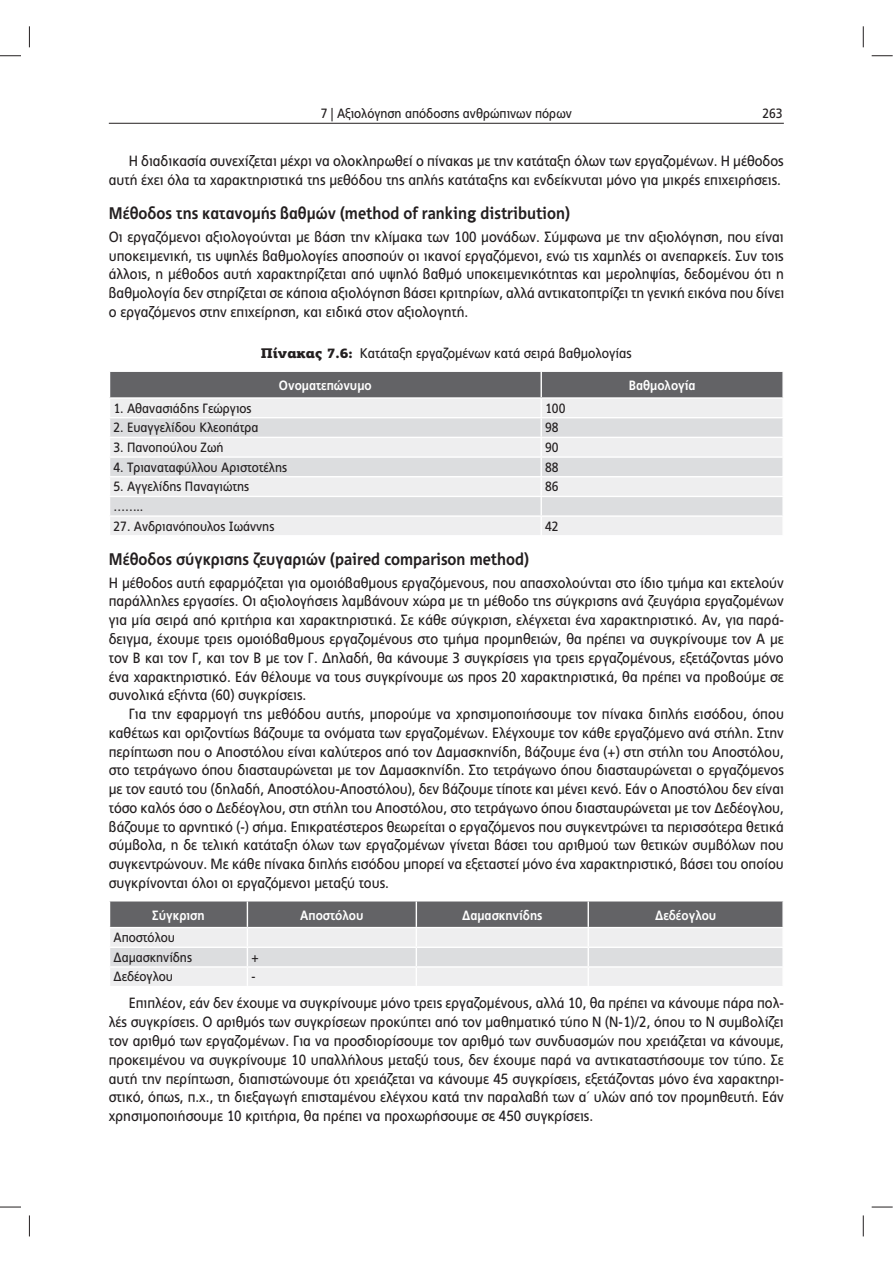
<style>
.page{position:relative;width:893px;height:1263px;background:#fff}
.page>*{position:absolute;margin:0;border:0;box-sizing:border-box;transform-origin:0 0}
.t1{font:700 16.8px "PF Index";color:#231f20}
.t2{font:14.85px/18.8px "PF Index";color:#231f20;text-align:justify}
.t3{font:13.95px "PF Index";color:#231f20}
.t4{font:13.5px/19.6px "PF Index";color:#231f20}
.t5{font:700 13.5px "PF Index";color:#fff}
.s1{font-family:"PF Centro Slab Pro";font-weight:900}
</style>
<div class="page">
<hr style="left:109px;top:123px;width:675px;height:1px;background:#231f20">
<svg style="left:109px;top:372px;width:674px;height:163px;background:#d3d3d5"></svg>
<svg style="left:110px;top:902px;width:673px;height:84px;background:#c2c2c4"></svg>
<svg style="left:0;top:55px;width:21px;height:1px"></svg>
<svg style="left:872px;top:55px;width:21px;height:1px"></svg>
<svg style="left:0;top:1207px;width:21px;height:1px"></svg>
<svg style="left:872px;top:1207px;width:21px;height:1px"></svg>
<svg style="left:29px;top:26px;width:1px;height:21px"></svg>
<svg style="left:29px;top:1215px;width:1px;height:21px"></svg>
<svg style="left:863px;top:26px;width:1px;height:21px"></svg>
<svg style="left:863px;top:1215px;width:1px;height:21px"></svg>
<p class="t4" style="left:321px;top:104px;width:252px">7 | Αξιολόγηση απόδοσης ανθρώπινων πόρων</p>
<p class="t4" style="left:762px;top:104px;width:22px">263</p>
<p class="t2" style="left:109px;top:153px;width:676px;text-align:right">Η διαδικασία συνεχίζεται μέχρι να ολοκληρωθεί ο πίνακας με την κατάταξη όλων των εργαζομένων. Η μέθοδος αυτή έχει όλα τα χαρακτηριστικά της μεθόδου της απλής κατάταξης και ενδείκνυται μόνο για μικρές επιχειρήσεις.</p>
<p class="t1" style="left:109px;top:206px;width:463px">Μέθοδος της κατανομής βαθμών (method of ranking distribution)</p>
<p class="t2" style="left:109px;top:228px;width:677px">Οι εργαζόμενοι αξιολογούνται με βάση την κλίμακα των 100 μονάδων. Σύμφωνα με την αξιολόγηση, που είναι υποκειμενική, τις υψηλές βαθμολογίες αποσπούν οι ικανοί εργαζόμενοι, ενώ τις χαμηλές οι ανεπαρκείς. Συν τοις άλλοις, η μέθοδος αυτή χαρακτηρίζεται από υψηλό βαθμό υποκειμενικότητας και μεροληψίας, δεδομένου ότι η βαθμολογία δεν στηρίζεται σε κάποια αξιολόγηση βάσει κριτηρίων, αλλά αντικατοπτρίζει τη γενική εικόνα που δίνει ο εργαζόμενος στην επιχείρηση, και ειδικά στον αξιολογητή.</p>
<p class="t3" style="left:261px;top:348px;width:372px"><span class="s1">Πίνακας 7.6:</span> Κατάταξη εργαζομένων κατά σειρά βαθμολογίας</p>
<p class="t5" style="left:279px;top:380px;width:94px">Ονοματεπώνυμο</p>
<p class="t5" style="left:629px;top:380px;width:68px">Βαθμολογία</p>
<p class="t4" style="left:113px;top:399px;width:140px">1. Αθανασιάδης Γεώργιος</p>
<p class="t4" style="left:545px;top:399px;width:22px">100</p>
<p class="t4" style="left:113px;top:419px;width:147px">2. Ευαγγελίδου Κλεοπάτρα</p>
<p class="t4" style="left:545px;top:419px;width:15px">98</p>
<p class="t4" style="left:113px;top:439px;width:112px">3. Πανοπούλου Ζωή</p>
<p class="t4" style="left:545px;top:439px;width:15px">90</p>
<p class="t4" style="left:113px;top:458px;width:175px">4. Τριαναταφύλλου Αριστοτέλης</p>
<p class="t4" style="left:545px;top:458px;width:15px">88</p>
<p class="t4" style="left:113px;top:478px;width:137px">5. Αγγελίδης Παναγιώτης</p>
<p class="t4" style="left:545px;top:478px;width:15px">86</p>
<p class="t4" style="left:113px;top:498px;width:31px">……..</p>
<p class="t4" style="left:113px;top:517px;width:162px">27. Ανδριανόπουλος Ιωάννης</p>
<p class="t4" style="left:545px;top:517px;width:15px">42</p>
<p class="t1" style="left:109px;top:552px;width:422px">Μέθοδος σύγκρισης ζευγαριών (paired comparison method)</p>
<p class="t2" style="left:109px;top:574px;width:676px">Η μέθοδος αυτή εφαρμόζεται για ομοιόβαθμους εργαζόμενους, που απασχολούνται στο ίδιο τμήμα και εκτελούν παράλληλες εργασίες. Οι αξιολογήσεις λαμβάνουν χώρα με τη μέθοδο της σύγκρισης ανά ζευγάρια εργαζομένων για μία σειρά από κριτήρια και χαρακτηριστικά. Σε κάθε σύγκριση, ελέγχεται ένα χαρακτηριστικό. Αν, για παρά&shy;δειγμα, έχουμε τρεις ομοιόβαθμους εργαζομένους στο τμήμα προμηθειών, θα πρέπει να συγκρίνουμε τον Α με τον Β και τον Γ, και τον Β με τον Γ. Δηλαδή, θα κάνουμε 3 συγκρίσεις για τρεις εργαζομένους, εξετάζοντας μόνο ένα χαρακτηριστικό. Εάν θέλουμε να τους συγκρίνουμε ως προς 20 χαρακτηριστικά, θα πρέπει να προβούμε σε συνολικά εξήντα (60) συγκρίσεις.</p>
<p class="t2" style="left:109px;top:706px;width:677px;text-indent:20px">Για την εφαρμογή της μεθόδου αυτής, μπορούμε να χρησιμοποιήσουμε τον πίνακα διπλής εισόδου, όπου καθέτως και οριζοντίως βάζουμε τα ονόματα των εργαζομένων. Ελέγχουμε τον κάθε εργαζόμενο ανά στήλη. Στην περίπτωση που ο Αποστόλου είναι καλύτερος από τον Δαμασκηνίδη, βάζουμε ένα (+) στη στήλη του Αποστόλου, στο τετράγωνο όπου διασταυρώνεται με τον Δαμασκηνίδη. Στο τετράγωνο όπου διασταυρώνεται ο εργαζόμενος με τον εαυτό του (δηλαδή, Αποστόλου-Αποστόλου), δεν βάζουμε τίποτε και μένει κενό. Εάν ο Αποστόλου δεν είναι τόσο καλός όσο ο Δεδέογλου, στη στήλη του Αποστόλου, στο τετράγωνο όπου διασταυρώνεται με τον Δεδέογλου, βάζουμε το αρνητικό (-) σήμα. Επικρατέστερος θεωρείται ο εργαζόμενος που συγκεντρώνει τα περισσότερα θετικά σύμβολα, η δε τελική κατάταξη όλων των εργαζομένων γίνεται βάσει του αριθμού των θετικών συμβόλων που συγκεντρώνουν. Με κάθε πίνακα διπλής εισόδου μπορεί να εξεταστεί μόνο ένα χαρακτηριστικό, βάσει του οποίου συγκρίνονται όλοι οι εργαζόμενοι μεταξύ τους.</p>
<p class="t5" style="left:152px;top:909px;width:54px">Σύγκριση</p>
<p class="t5" style="left:300px;top:909px;width:65px">Αποστόλου</p>
<p class="t5" style="left:462px;top:909px;width:82px">Δαμασκηνίδης</p>
<p class="t5" style="left:655px;top:909px;width:63px">Δεδέογλου</p>
<p class="t4" style="left:113px;top:929px;width:80px">Αποστόλου<br>Δαμασκηνίδης</p>
<p class="t4" style="left:251px;top:948px;width:9px">+</p>
<p class="t4" style="left:113px;top:968px;width:61px">Δεδέογλου</p>
<p class="t4" style="left:251px;top:968px;width:6px">-</p>
<p class="t2" style="left:109px;top:995px;width:676px;text-indent:20px">Επιπλέον, εάν δεν έχουμε να συγκρίνουμε μόνο τρεις εργαζομένους, αλλά 10, θα πρέπει να κάνουμε πάρα πολ&shy;λές συγκρίσεις. Ο αριθμός των συγκρίσεων προκύπτει από τον μαθηματικό τύπο Ν (Ν-1)/2, όπου το Ν συμβολίζει τον αριθμό των εργαζομένων. Για να προσδιορίσουμε τον αριθμό των συνδυασμών που χρειάζεται να κάνουμε, προκειμένου να συγκρίνουμε 10 υπαλλήλους μεταξύ τους, δεν έχουμε παρά να αντικαταστήσουμε τον τύπο. Σε αυτή την περίπτωση, διαπιστώνουμε ότι χρειάζεται να κάνουμε 45 συγκρίσεις, εξετάζοντας μόνο ένα χαρακτηρι&shy;στικό, όπως, π.χ., τη διεξαγωγή επισταμένου ελέγχου κατά την παραλαβή των α΄ υλών από τον προμηθευτή. Εάν χρησιμοποιήσουμε 10 κριτήρια, θα πρέπει να προχωρήσουμε σε 450 συγκρίσεις.</p>
</div>
